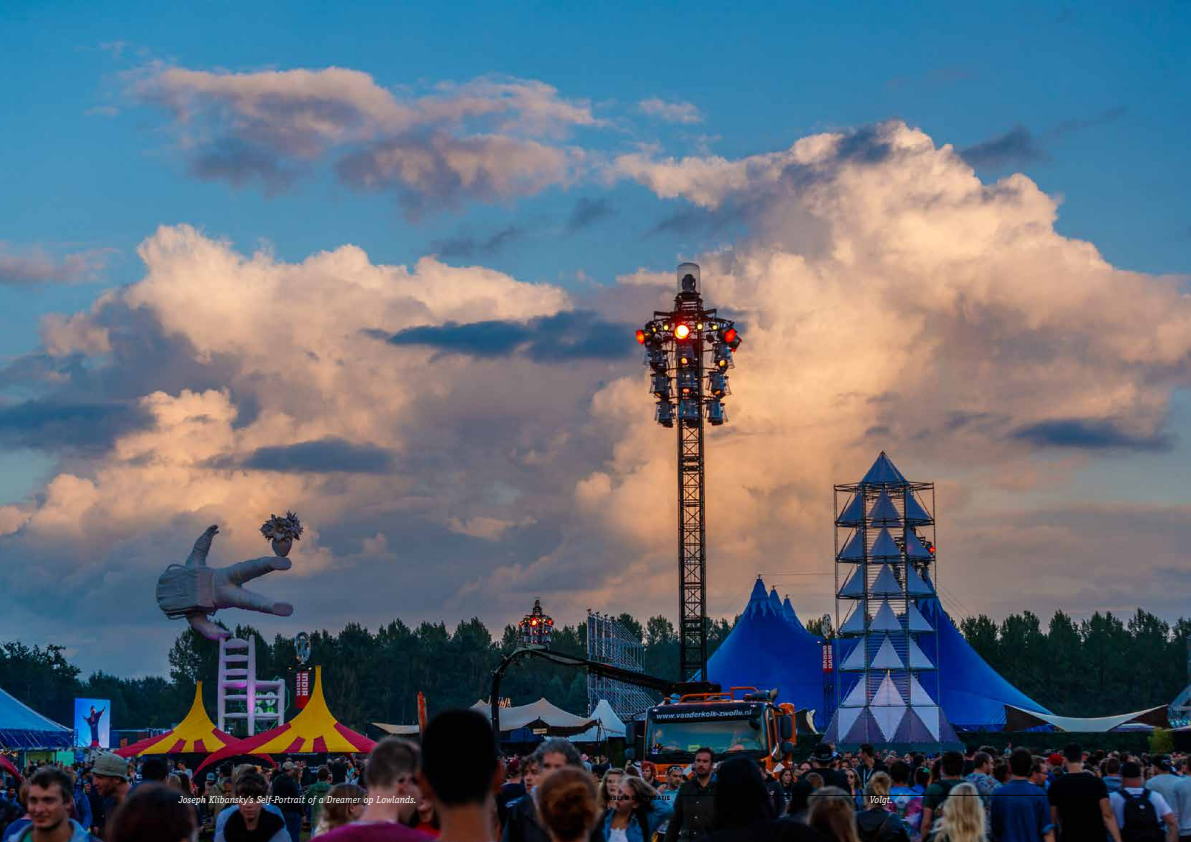
<style>
.page{position:relative;width:1191px;height:842px;background:#fff}
.page>*{position:absolute;margin:0;border:0;box-sizing:border-box;transform-origin:0 0}
.t1{font:italic 10px "Officina Serif Std";color:#fff}
.t2{font:8px "Officina Serif Std";color:#000}
.t3{font:800 condensed 6px "Helvetica Neue";letter-spacing:.1em;color:#000}
</style>
<div class="page">
<img style="left:0;top:0;width:1191px;height:842px">
<hr style="left:680px;top:795px;width:429px;height:1px;background:#000">
<p class="t1" style="left:179px;top:794px;width:239px">Joseph Klibansky’s Self-P rtrait of a Dreamer op Lowlands.</p>
<p class="t1" style="left:274px;top:794px;width:25px">Volgt.</p>
<p class="t3" style="left:604px;top:795px;width:68px">MUSEUM DE FUNDATIE</p>
<p class="t1" style="left:870px;top:794px;width:25px">Volgt.</p>
<p class="t2" style="left:889px;top:804px;width:9px">59</p>
</div>
